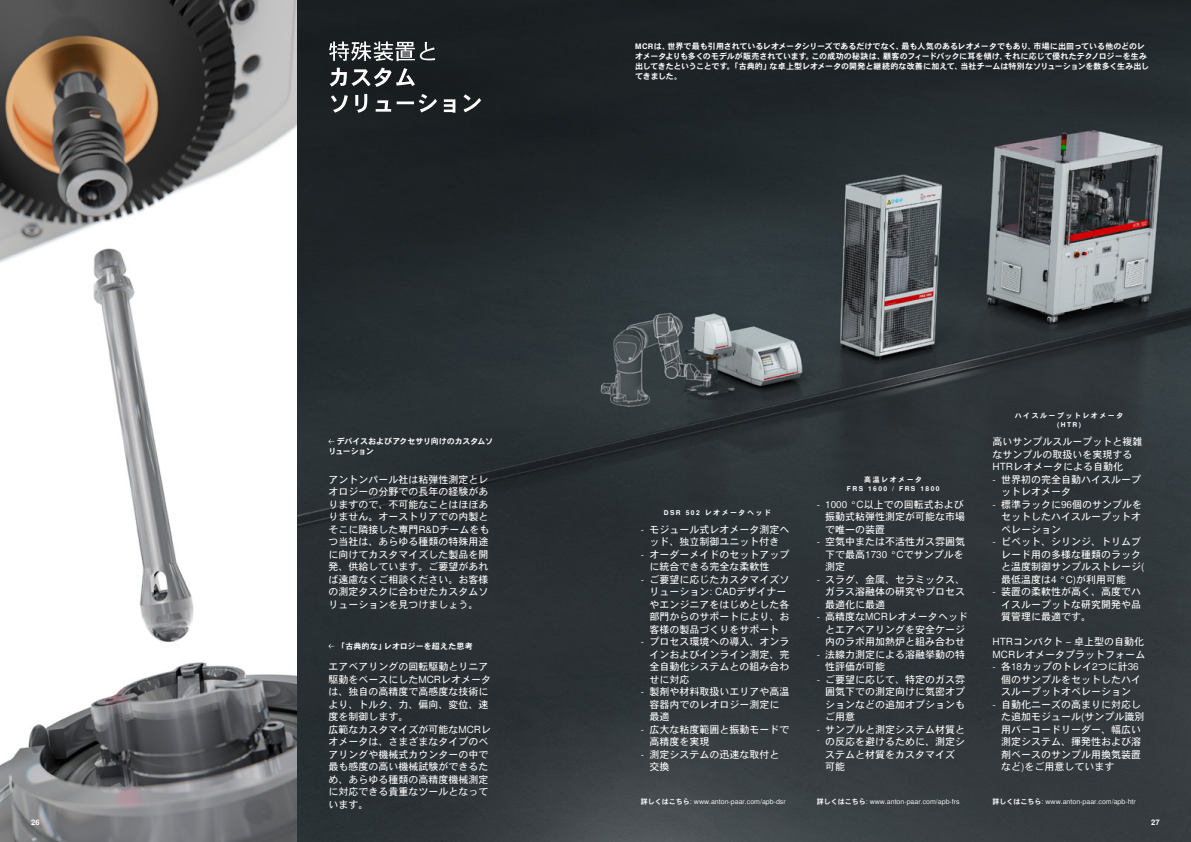
<style>
.page{position:relative;width:1191px;height:842px;background:#fff}
.page>*{position:absolute;margin:0;border:0;box-sizing:border-box;transform-origin:0 0}
.t1{font:700 22px/26px "URW Heisei Gothic";color:#fff}
.t2{font:22px "URW Heisei Gothic";color:#fff}
.t3{font:10px/12.5px "URW Heisei Gothic";color:#fff}
.t4{font:700 8px/10px "URW Heisei Gothic";letter-spacing:-.005em;color:#fff}
.t5{font:700 8px/10px "URW Heisei Gothic";letter-spacing:-.025em;color:#fff}
.t6{font:700 8px "URW Heisei Gothic";letter-spacing:.015em;color:#fff}
.t7{font:7px "URW Heisei Gothic";color:#fff}
.t8{font:700 7px/9px "URW Heisei Gothic";letter-spacing:.21em;color:#fff;text-align:center}
.s1{font-weight:700}
</style>
<div class="page">
<img style="left:0;top:0;width:298px;height:842px">
<img style="left:298px;top:0;width:893px;height:842px">
<svg style="left:328px;top:439px;width:6px;height:5px"></svg>
<svg style="left:328px;top:644px;width:6px;height:4px"></svg>
<h1 class="t2" style="left:328px;top:35px;width:111px">特殊装置と</h1>
<h1 class="t1" style="left:328px;top:65px;width:155px">カスタム<br>ソリューション</h1>
<p class="t5" style="left:328px;top:437px;width:166px;text-indent:9px">デバイスおよびアクセサリ向けのカスタムソリューション</p>
<p class="t3" style="left:328px;top:472px;width:163px;text-align:justify">アントンパール社は粘弾性測定とレオロジーの分野での長年の経験がありますので、不可能なことはほぼありません。オーストリアでの内製とそこに隣接した専門R&amp;Dチームをもつ当社は、あらゆる種類の特殊用途に向けてカスタマイズした製品を開発、供給しています。ご要望があれば遠慮なくご相談ください。お客様の測定タスクに合わせたカスタムソリューションを見つけましょう。</p>
<p class="t6" style="left:337px;top:642px;width:137px">「古典的な」レオロジーを超えた思考</p>
<p class="t3" style="left:328px;top:660px;width:164px">エアベアリングの回転駆動とリニア駆動をベースにしたMCRレオメータは、独自の高精度で高感度な技術により、トルク、力、偏向、変位、速度を制御します。<br>広範なカスタマイズが可能なMCRレオメータは、さまざまなタイプのベアリングや機械式カウンターの中で最も感度の高い機械試験ができるため、あらゆる種類の高精度機械測定に対応できる貴重なツールとなっています。</p>
<p class="t4" style="left:635px;top:41px;width:515px">MCRは、世界で最も引用されているレオメータシリーズであるだけでなく、最も人気のあるレオメータでもあり、市場に出回っている他のどのレオメータよりも多くのモデルが販売されています。この成功の秘訣は、顧客のフィードバックに耳を傾け、それに応じて優れたテクノロジーを生み出してきたということです。「古典的」な卓上型レオメータの開発と継続的な改善に加えて、当社チームは特別なソリューションを数多く生み出してきました。</p>
<p class="t8" style="left:664px;top:509px;width:109px">DSR 502 レオメータヘッド</p>
<p class="t3" style="left:641px;top:522px;width:150px;text-align:center">- モジュール式レオメータ測定ヘッド、独立制御ユニット付き</p>
<p class="t3" style="left:649px;top:547px;width:141px;text-indent:-8px">- オーダーメイドのセットアップに統合できる完全な柔軟性</p>
<p class="t3" style="left:649px;top:572px;width:141px;text-indent:-8px">- ご要望に応じたカスタマイズソリューション: CADデザイナーやエンジニアをはじめとした各部門からのサポートにより、お客様の製品づくりをサポート</p>
<p class="t3" style="left:649px;top:635px;width:141px;text-align:justify;text-indent:-8px">- プロセス環境への導入、オンラインおよびインライン測定、完全自動化システムとの組み合わせに対応</p>
<p class="t3" style="left:649px;top:685px;width:141px;text-indent:-8px">- 製剤や材料取扱いエリアや高温容器内でのレオロジー測定に最適</p>
<p class="t3" style="left:649px;top:722px;width:141px;text-indent:-8px">- 広大な粘度範囲と振動モードで高精度を実現</p>
<p class="t3" style="left:649px;top:747px;width:131px;text-indent:-8px">- 測定システムの迅速な取付と交換</p>
<p class="t7" style="left:641px;top:797px;width:146px"><span class="s1">詳しくはこちら</span>: www.anton-paar.com/apb-dsr</p>
<p class="t8" style="left:847px;top:475px;width:94px">高温レオメータ<br>FRS 1600 / FRS 1800</p>
<p class="t3" style="left:825px;top:497px;width:141px;text-indent:-8px">- 1000 °C以上での回転式および振動式粘弾性測定が可能な市場で唯一の装置</p>
<p class="t3" style="left:825px;top:535px;width:141px;text-indent:-8px">- 空気中または不活性ガス雰囲気下で最高1730 °Cでサンプルを測定</p>
<p class="t3" style="left:825px;top:572px;width:141px;text-align:justify;text-indent:-8px">- スラグ、金属、セラミックス、ガラス溶融体の研究やプロセス最適化に最適</p>
<p class="t3" style="left:816px;top:610px;width:153px;text-align:center">- 高精度なMCRレオメータヘッドとエアベアリングを安全ケージ内のラボ用加熱炉と組み合わせ</p>
<p class="t3" style="left:825px;top:647px;width:141px;text-indent:-8px">- 法線力測定による溶融挙動の特性評価が可能</p>
<p class="t3" style="left:825px;top:672px;width:141px;text-align:justify;text-indent:-8px">- ご要望に応じて、特定のガス雰囲気下での測定向けに気密オプションなどの追加オプションもご用意</p>
<p class="t3" style="left:825px;top:722px;width:141px;text-indent:-8px">- サンプルと測定システム材質との反応を避けるために、測定システムと材質をカスタマイズ可能</p>
<p class="t7" style="left:816px;top:797px;width:144px"><span class="s1">詳しくはこちら</span>: www.anton-paar.com/apb-frs</p>
<p class="t8" style="left:1014px;top:412px;width:110px">ハイスループットレオメータ(HTR)</p>
<p class="t3" style="left:992px;top:435px;width:151px">高いサンプルスループットと複雑なサンプルの取扱いを実現する<br>HTRレオメータによる自動化</p>
<p class="t3" style="left:1001px;top:472px;width:141px;text-indent:-8px">- 世界初の完全自動ハイスループットレオメータ</p>
<p class="t3" style="left:1001px;top:497px;width:143px;text-align:justify;text-indent:-8px">- 標準ラックに96個のサンプルをセットしたハイスループットオペレーション</p>
<p class="t3" style="left:1001px;top:535px;width:145px;text-indent:-8px">- ピペット、シリンジ、トリムブレード用の多様な種類のラックと温度制御サンプルストレージ(最低温度は4 °C)が利用可能</p>
<p class="t3" style="left:1001px;top:585px;width:141px;text-align:justify;text-indent:-8px">- 装置の柔軟性が高く、高度でハイスループットな研究開発や品質管理に最適です。</p>
<p class="t3" style="left:992px;top:635px;width:154px">HTRコンパクト – 卓上型の自動化<br>MCRレオメータプラットフォーム</p>
<p class="t3" style="left:1001px;top:660px;width:141px;text-indent:-8px">- 各18カップのトレイ2つに計36個のサンプルをセットしたハイスループットオペレーション</p>
<p class="t3" style="left:1001px;top:697px;width:145px;text-indent:-8px">- 自動化ニーズの高まりに対応した追加モジュール(サンプル識別用バーコードリーダー、幅広い測定システム、揮発性および溶剤ベースのサンプル用換気装置など)をご用意しています</p>
<p class="t7" style="left:992px;top:797px;width:145px"><span class="s1">詳しくはこちら</span>: www.anton-paar.com/apb-htr</p>
<p class="t4" style="left:31px;top:817px;width:10px">26</p>
<p class="t4" style="left:1151px;top:817px;width:10px">27</p>
</div>
